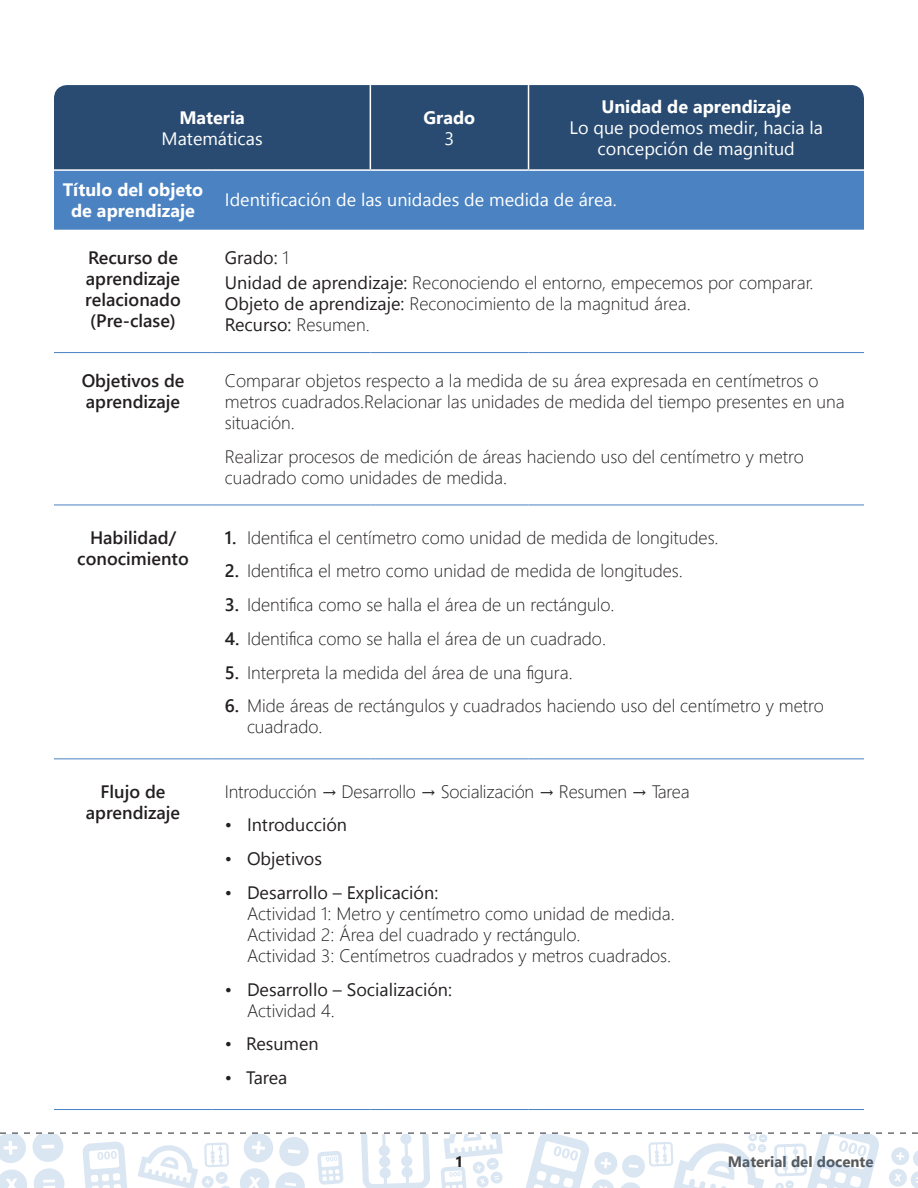
<style>
.page{position:relative;width:918px;height:1188px;background:#fff}
.page>*{position:absolute;margin:0;border:0;box-sizing:border-box;transform-origin:0 0}
.t1{font:300 18px/21px "Segoe UI";color:#231f20}
.t2{font:600 18px/21px "Segoe UI";color:#231f20}
.t3{font:18px/21px "Segoe UI";color:#fff;text-align:center}
.t4{font:18px "Segoe UI";color:#231f20}
.t5{font:700 18px/21px "Segoe UI";color:#fff;text-align:center}
.t6{font:700 15px "Segoe UI";color:#57585a}
.t7{font:700 15px "Segoe UI";color:#231f20}
.s1{font-weight:400}
.s2{font-weight:600}
</style>
<div class="page">
<svg style="left:0;top:1132px;width:918px;height:56px"></svg>
<div style="left:54px;top:85px;width:810px;height:84px;background:#294b71"></div>
<div style="left:54px;top:171px;width:810px;height:59px;background:#4a82c2"></div>
<hr style="left:370px;top:85px;width:1px;height:84px;background:#fff">
<hr style="left:528px;top:85px;width:1px;height:84px;background:#fff">
<hr style="left:54px;top:505px;width:158px;height:1px;background:#4a82c2">
<hr style="left:212px;top:505px;width:158px;height:1px;background:#4a82c2">
<hr style="left:370px;top:505px;width:159px;height:1px;background:#4a82c2">
<hr style="left:529px;top:505px;width:335px;height:1px;background:#4a82c2">
<hr style="left:54px;top:758px;width:158px;height:1px;background:#4a82c2">
<hr style="left:212px;top:758px;width:158px;height:1px;background:#4a82c2">
<hr style="left:370px;top:758px;width:159px;height:1px;background:#4a82c2">
<hr style="left:529px;top:758px;width:335px;height:1px;background:#4a82c2">
<hr style="left:54px;top:1109px;width:158px;height:1px;background:#4a82c2">
<hr style="left:212px;top:1109px;width:158px;height:1px;background:#4a82c2">
<hr style="left:370px;top:1109px;width:159px;height:1px;background:#4a82c2">
<hr style="left:529px;top:1109px;width:335px;height:1px;background:#4a82c2">
<hr style="left:54px;top:352px;width:158px;height:1px;background:#4a82c2">
<hr style="left:212px;top:352px;width:158px;height:1px;background:#4a82c2">
<hr style="left:370px;top:352px;width:159px;height:1px;background:#4a82c2">
<hr style="left:529px;top:352px;width:335px;height:1px;background:#4a82c2">
<p class="t5" style="left:179px;top:107px;width:67px">Materia</p>
<p class="t3" style="left:162px;top:127px;width:103px">Matemáticas</p>
<p class="t5" style="left:424px;top:107px;width:53px">Grado</p>
<p class="t3" style="left:445px;top:127px;width:11px">3</p>
<p class="t5" style="left:601px;top:96px;width:191px">Unidad de aprendizaje</p>
<p class="t3" style="left:570px;top:117px;width:255px">Lo que podemos medir, hacia la concepción de magnitud</p>
<p class="t5" style="left:63px;top:179px;width:142px">Título del objeto de aprendizaje</p>
<p class="t3" style="left:225px;top:189px;width:393px">Identificación de las unidades de medida de área.</p>
<p class="t2" style="left:85px;top:247px;width:97px">Recurso de aprendizaje relacionado (Pre-clase)</p>
<p class="t1" style="left:225px;top:244px;width:590px;line-height:25.2px"><span class="s1">Grado:</span> 1<br><span class="s1">Unidad de aprendizaje:</span> Reconociendo el entorno, empecemos por comparar.</p>
<p class="t1" style="left:225px;top:293px;width:467px"><span class="s1">Objeto de aprendizaje:</span> Reconocimiento de la magnitud área.<br><span class="s1">Recurso:</span> Resumen.</p>
<p class="t2" style="left:82px;top:370px;width:104px">Objetivos de aprendizaje</p>
<p class="t1" style="left:225px;top:369px;width:621px">Comparar objetos respecto a la medida de su área expresada en centímetros o metros cuadrados.Relacionar las unidades de medida del tiempo presentes en una situación.</p>
<p class="t1" style="left:225px;top:445px;width:580px">Realizar procesos de medición de áreas haciendo uso del centímetro y metro cuadrado como unidades de medida.</p>
<p class="t2" style="left:77px;top:527px;width:113px;text-align:center">Habilidad/ conocimiento</p>
<p class="t1" style="left:225px;top:526px;width:495px"><span class="s2">1.</span> Identifica el centímetro como unidad de medida de longitudes.</p>
<p class="t1" style="left:225px;top:560px;width:460px"><span class="s2">2.</span> Identifica el metro como unidad de medida de longitudes.</p>
<p class="t1" style="left:225px;top:593px;width:391px"><span class="s2">3.</span> Identifica como se halla el área de un rectángulo.</p>
<p class="t1" style="left:225px;top:627px;width:383px"><span class="s2">4.</span> Identifica como se halla el área de un cuadrado.</p>
<p class="t1" style="left:225px;top:661px;width:349px"><span class="s2">5.</span> Interpreta la medida del área de una figura.</p>
<p class="t1" style="left:247px;top:695px;width:578px;text-indent:-22px"><span class="s2">6.</span> Mide áreas de rectángulos y cuadrados haciendo uso del centímetro y metro cuadrado.</p>
<p class="t2" style="left:86px;top:780px;width:96px;text-align:center">Flujo de aprendizaje</p>
<p class="t1" style="left:225px;top:780px;width:466px">Introducción → Desarrollo → Socialización → Resumen → Tarea</p>
<p class="t4" style="left:225px;top:810px;width:124px">• Introducción</p>
<p class="t4" style="left:225px;top:844px;width:99px">• Objetivos</p>
<p class="t4" style="left:225px;top:878px;width:215px">• Desarrollo – Explicación:</p>
<p class="t1" style="left:247px;top:902px;width:429px">Actividad 1: Metro y centímetro como unidad de medida.<br>Actividad 2: Área del cuadrado y rectángulo.<br>Actividad 3: Centímetros cuadrados y metros cuadrados.</p>
<p class="t4" style="left:225px;top:975px;width:229px">• Desarrollo – Socialización:</p>
<p class="t1" style="left:247px;top:999px;width:89px">Actividad 4.</p>
<p class="t4" style="left:225px;top:1029px;width:95px">• Resumen</p>
<p class="t4" style="left:225px;top:1063px;width:64px">• Tarea</p>
<p class="t7" style="left:455px;top:1150px;width:10px">1</p>
<p class="t6" style="left:728px;top:1149px;width:147px">Material del docente</p>
</div>
